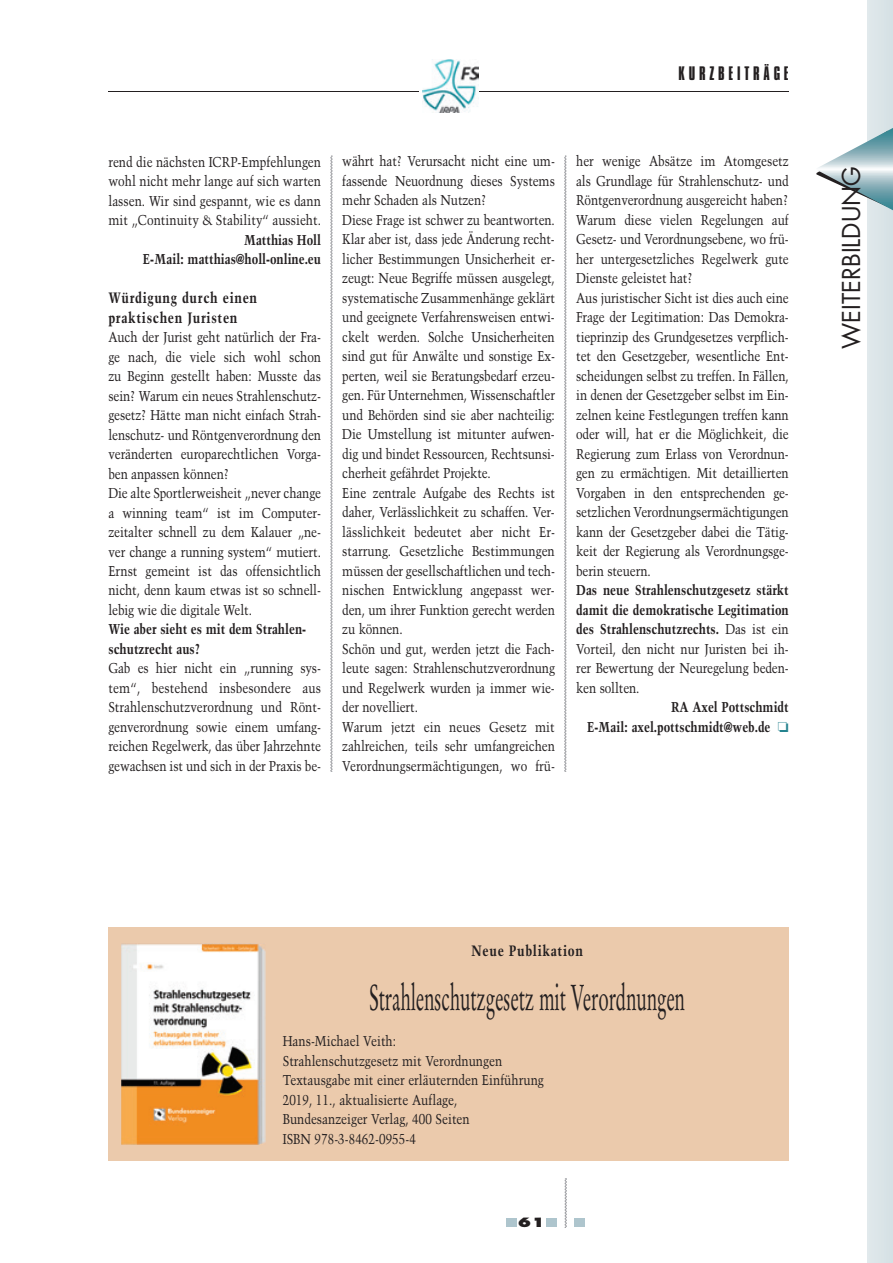
<style>
.page{position:relative;width:893px;height:1263px;background:#fff}
.page>*{position:absolute;margin:0;border:0;box-sizing:border-box;transform-origin:0 0}
.t1{font:36px "Stempel Garamond";letter-spacing:-.005em;color:#231f20;scale:.52 1}
.t2{font:24px "Futura";color:#231f20}
.t3{font:16.8px "Compacta BT";letter-spacing:.225em;color:#231f20}
.t4{font:700 15px/19.5px "Trump Mediaeval";letter-spacing:.05em;color:#231f20;scale:.83 1}
.t5{font:14.25px/19.5px "Trump Mediaeval";letter-spacing:-.01em;color:#231f20;scale:.83 1}
.t6{font:700 14.25px/19.5px "Trump Mediaeval";color:#231f20;text-align:right;scale:.83 1}
.t7{font:800 12.45px "Futura";color:#231f20;scale:1.3 1}
.s1{font-weight:400}
.s2{color:#25838f}
</style>
<div class="page">
<div style="left:574px;top:1218px;width:11px;height:9px;background:#aec5cd"></div>
<div style="left:506px;top:1218px;width:11px;height:9px;background:#aec5cd"></div>
<div style="left:546px;top:1218px;width:11px;height:9px;background:#aec5cd"></div>
<hr style="left:108px;top:91px;width:681px;height:1px;background:#231f20">
<div style="left:419px;top:57px;width:59px;height:58px;background:#fff"></div>
<img style="left:423px;top:60px;width:55px;height:53px">
<div style="left:867px;top:0;width:26px;height:1263px;background:#dbe5e8"></div>
<svg style="left:564px;top:155px;width:3px;height:617px"></svg>
<svg style="left:330px;top:155px;width:3px;height:617px"></svg>
<svg style="left:816px;top:128px;width:77px;height:82px"></svg>
<div style="left:108px;top:927px;width:681px;height:234px;background:#ebcaac"></div>
<svg style="left:564px;top:1178px;width:3px;height:49px"></svg>
<img style="left:121px;top:943px;width:145px;height:201px">
<p class="t3" style="left:679px;top:63px;width:112px">KURZBEITRÄGE</p>
<p class="t5" style="left:108px;top:152px;width:258px;text-align:justify">rend die nächsten ICRP-Empfehlungen wohl nicht mehr lange auf sich warten lassen. Wir sind gespannt, wie es dann mit „Continuity &amp; Stability“ aussieht.</p>
<p class="t6" style="left:143px;top:229px;width:216px">Matthias Holl<br>E-Mail: matthias@holl-online.eu</p>
<p class="t4" style="left:108px;top:288px;width:181px">Würdigung durch einen praktischen Juristen</p>
<p class="t5" style="left:108px;top:327px;width:258px">Auch der Jurist geht natürlich der Fra&shy;ge nach, die viele sich wohl schon zu Beginn gestellt haben: Musste das sein? Warum ein neues Strahlenschutz&shy;gesetz? Hätte man nicht einfach Strah&shy;lenschutz- und Röntgenverordnung den veränderten europarechtlichen Vorga&shy;ben anpassen können?<br>Die alte Sportlerweisheit „never change a winning team“ ist im Computer&shy;zeitalter schnell zu dem Kalauer „ne&shy;ver change a running system“ mutiert.<br>Ernst gemeint ist das offensichtlich nicht, denn kaum etwas ist so schnell&shy;lebig wie die digitale Welt.</p>
<p class="t6" style="left:108px;top:619px;width:240px;text-align:left">Wie aber sieht es mit dem Strahlen&shy;schutzrecht aus?</p>
<p class="t5" style="left:108px;top:658px;width:258px;text-align:justify">Gab es hier nicht ein „running sys&shy;tem“, bestehend insbesondere aus Strahlenschutzverordnung und Rönt&shy;genverordnung sowie einem umfang&shy;reichen Regelwerk, das über Jahrzehnte gewachsen ist und sich in der Praxis be-</p>
<p class="t5" style="left:342px;top:151px;width:258px">währt hat? Verursacht nicht eine um&shy;fassende Neuordnung dieses Systems mehr Schaden als Nutzen?<br>Diese Frage ist schwer zu beantworten.<br>Klar aber ist, dass jede Änderung recht&shy;licher Bestimmungen Unsicherheit er&shy;zeugt: Neue Begriffe müssen ausgelegt, systematische Zusammenhänge geklärt und geeignete Verfahrensweisen entwi&shy;ckelt werden. Solche Unsicherheiten sind gut für Anwälte und sonstige Ex&shy;perten, weil sie Beratungsbedarf erzeu&shy;gen. Für Unternehmen, Wissenschaftler und Behörden sind sie aber nachteilig:<br>Die Umstellung ist mitunter aufwen&shy;dig und bindet Ressourcen, Rechtsunsi&shy;cherheit gefährdet Projekte.<br>Eine zentrale Aufgabe des Rechts ist daher, Verlässlichkeit zu schaffen. Ver&shy;lässlichkeit bedeutet aber nicht Er&shy;starrung. Gesetzliche Bestimmungen müssen der gesellschaftlichen und tech&shy;nischen Entwicklung angepasst wer&shy;den, um ihrer Funktion gerecht werden zu können.<br>Schön und gut, werden jetzt die Fach&shy;leute sagen: Strahlenschutzverordnung und Regelwerk wurden ja immer wie&shy;der novelliert.<br>Warum jetzt ein neues Gesetz mit zahlreichen, teils sehr umfangreichen Verordnungsermächtigungen, wo frü-</p>
<p class="t5" style="left:576px;top:151px;width:258px">her wenige Absätze im Atomgesetz als Grundlage für Strahlenschutz- und Röntgenverordnung ausgereicht haben?<br>Warum diese vielen Regelungen auf Gesetz- und Verordnungsebene, wo frü&shy;her untergesetzliches Regelwerk gute Dienste geleistet hat?<br>Aus juristischer Sicht ist dies auch eine Frage der Legitimation: Das Demokra&shy;tieprinzip des Grundgesetzes verpflich&shy;tet den Gesetzgeber, wesentliche Ent&shy;scheidungen selbst zu treffen. In Fällen, in denen der Gesetzgeber selbst im Ein&shy;zelnen keine Festlegungen treffen kann oder will, hat er die Möglichkeit, die Regierung zum Erlass von Verordnun&shy;gen zu ermächtigen. Mit detaillierten Vorgaben in den entsprechenden ge&shy;setzlichen Verordnungsermächtigungen kann der Gesetzgeber dabei die Tätig&shy;keit der Regierung als Verordnungsge&shy;berin steuern.</p>
<p class="t6" style="left:576px;top:580px;width:258px;text-align:justify">Das neue Strahlenschutzgesetz stärkt damit die demokratische Legitimation des Strahlenschutzrechts. <span class="s1">Das ist ein Vorteil, den nicht nur Juristen bei ih&shy;rer Bewertung der Neuregelung beden&shy;ken sollten.</span></p>
<p class="t6" style="left:587px;top:697px;width:244px">RA Axel Pottschmidt<br>E-Mail: axel.pottschmidt@web.de <span class="s2">❏</span></p>
<h2 class="t2" style="left:835px;top:349px;width:184px;rotate:-90deg">WEITERBILDUNG</h2>
<p class="t4" style="left:472px;top:941px;width:136px">Neue Publikation</p>
<h1 class="t1" style="left:370px;top:976px;width:608px">Strahlenschutzgesetz mit Verordnungen</h1>
<p class="t5" style="left:283px;top:1031px;width:316px">Hans-Michael Veith:<br>Strahlenschutzgesetz mit Verordnungen Textausgabe mit einer erläuternden Einführung 2019, 11., aktualisierte Auflage, Bundesanzeiger Verlag, 400 Seiten<br>ISBN 978-3-8462-0955-4</p>
<p class="t7" style="left:518px;top:1214px;width:23px">61</p>
</div>
